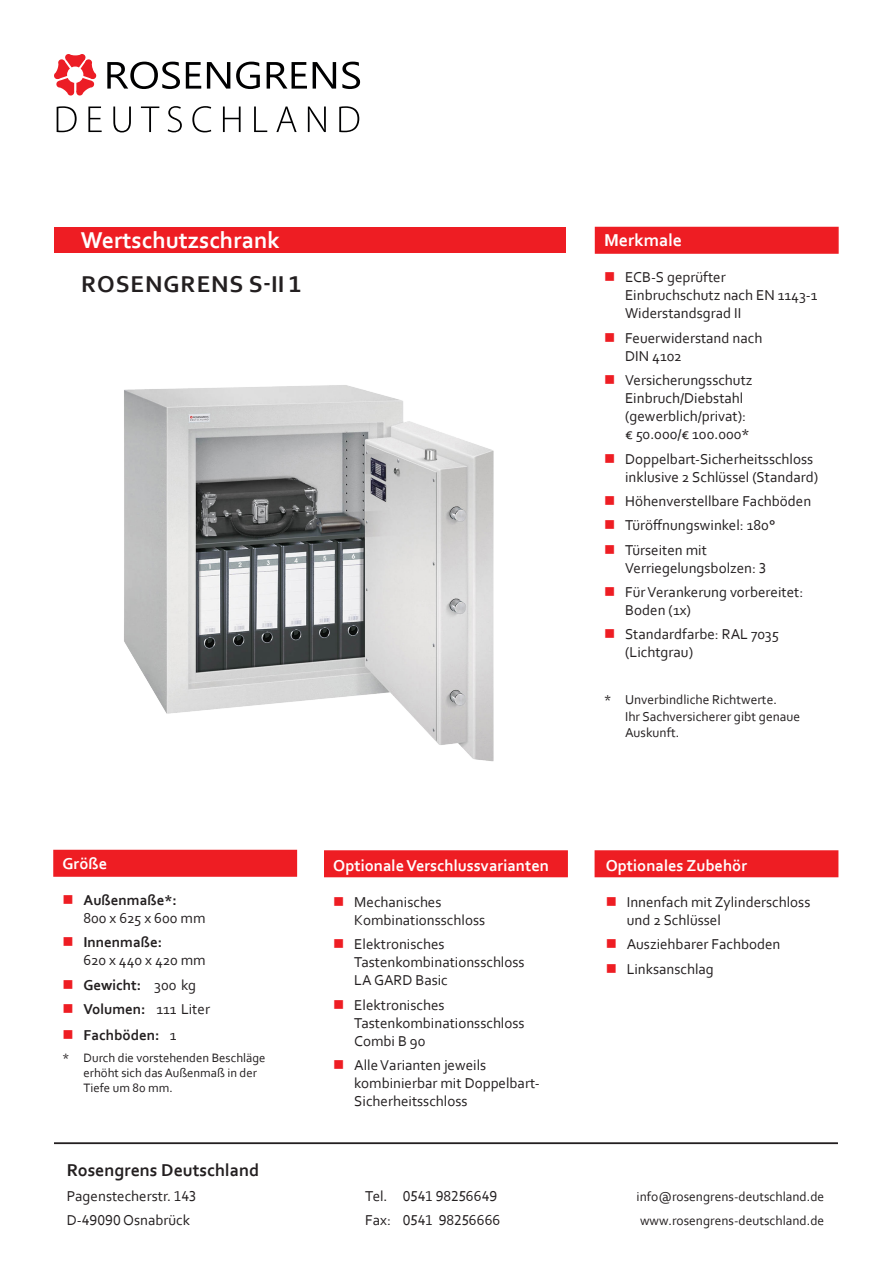
<style>
.page{position:relative;width:893px;height:1263px;background:#fff}
.page>*{position:absolute;margin:0;border:0;box-sizing:border-box;transform-origin:0 0}
.t1{font:700 24px "Corbel";color:#fff}
.t2{font:700 24px "Corbel";letter-spacing:.04em;color:#231f20}
.t3{font:700 18px "Corbel";color:#231f20}
.t4{font:700 18px "Corbel";color:#fff}
.t5{font:700 16.5px "Corbel";color:#fff}
.t6{font:15px/18px "Corbel";color:#231f20}
.t7{font:700 15px "Corbel";color:#231f20}
.t8{font:13.5px/16.2px "Corbel";color:#231f20}
.t9{font:12.75px/15.3px "Corbel";color:#231f20}
.s1{color:#ee1d23}
.s2{font-weight:700}
.s3{font-weight:400}
</style>
<div class="page">
<div style="left:54px;top:227px;width:512px;height:26px;background:#ee1d23"></div>
<svg style="left:107px;top:62px;width:73px;height:27px"></svg>
<svg style="left:186px;top:62px;width:15px;height:27px"></svg>
<svg style="left:207px;top:62px;width:23px;height:27px"></svg>
<svg style="left:236px;top:62px;width:24px;height:27px"></svg>
<svg style="left:267px;top:62px;width:40px;height:27px"></svg>
<svg style="left:313px;top:62px;width:23px;height:27px"></svg>
<svg style="left:342px;top:62px;width:18px;height:27px"></svg>
<svg style="left:54px;top:54px;width:43px;height:42px"></svg>
<div style="left:67px;top:67px;width:16px;height:16px;background:#fff;border-radius:50%"></div>
<svg style="left:57px;top:106px;width:20px;height:26px"></svg>
<svg style="left:88px;top:107px;width:14px;height:25px"></svg>
<svg style="left:113px;top:107px;width:18px;height:25px"></svg>
<svg style="left:141px;top:107px;width:18px;height:25px"></svg>
<svg style="left:168px;top:106px;width:14px;height:26px"></svg>
<svg style="left:192px;top:106px;width:19px;height:26px"></svg>
<svg style="left:223px;top:107px;width:18px;height:25px"></svg>
<svg style="left:254px;top:107px;width:13px;height:25px"></svg>
<svg style="left:276px;top:107px;width:21px;height:25px"></svg>
<svg style="left:308px;top:107px;width:18px;height:25px"></svg>
<svg style="left:339px;top:106px;width:20px;height:26px"></svg>
<div style="left:53px;top:850px;width:244px;height:27px;background:#ee1d23;border:2px solid #ee1d23"></div>
<hr style="left:54px;top:1142px;width:784px;height:2px;background:#231f20">
<div style="left:595px;top:227px;width:244px;height:27px;background:#ee1d23;border:2px solid #ee1d23"></div>
<div style="left:595px;top:850px;width:243px;height:27px;background:#ee1d23;border:2px solid #ee1d23"></div>
<div style="left:324px;top:850px;width:244px;height:27px;background:#ee1d23;border:2px solid #ee1d23"></div>
<img style="left:124px;top:385px;width:370px;height:377px">
<h1 class="t1" style="left:81px;top:226px;width:201px">Wertschutzschrank</h1>
<h1 class="t2" style="left:81px;top:269px;width:221px">ROSENGRENS S-II 1</h1>
<p class="t5" style="left:63px;top:853px;width:46px">Größe</p>
<p class="t6" style="left:84px;top:890px;width:123px;text-indent:-21px"><span class="s1">■</span> <span class="s2">Außenmaße*:<br></span>800 x 625 x 600 mm</p>
<p class="t6" style="left:84px;top:933px;width:124px;text-indent:-21px"><span class="s1">■</span> <span class="s2">Innenmaße:<br></span>620 x 440 x 420 mm</p>
<p class="t7" style="left:63px;top:975px;width:135px"><span class="s1">■</span> Gewicht: <span class="s3">300 kg</span></p>
<p class="t7" style="left:63px;top:1000px;width:149px"><span class="s1">■</span> Volumen: <span class="s3">111 Liter</span></p>
<p class="t7" style="left:63px;top:1026px;width:115px"><span class="s1">■</span> Fachböden: <span class="s3">1</span></p>
<p class="t9" style="left:84px;top:1049px;width:183px;text-indent:-21px">* Durch die vorstehenden Beschläge erhöht sich das Außenmaß in der<br>Tiefe um 80 mm.</p>
<p class="t5" style="left:333px;top:855px;width:217px">Optionale Verschlussvarianten</p>
<p class="t6" style="left:354px;top:892px;width:132px;text-indent:-21px"><span class="s1">■</span> Mechanisches<br>Kombinationsschloss</p>
<p class="t6" style="left:354px;top:935px;width:172px;text-indent:-21px"><span class="s1">■</span> Elektronisches<br>Tastenkombinationsschloss<br>LA GARD Basic</p>
<p class="t6" style="left:354px;top:995px;width:172px;text-indent:-21px"><span class="s1">■</span> Elektronisches<br>Tastenkombinationsschloss<br>Combi B 90</p>
<p class="t6" style="left:354px;top:1056px;width:187px;text-indent:-21px"><span class="s1">■</span> Alle Varianten jeweils kombinierbar mit Doppelbart-<br>Sicherheitsschloss</p>
<p class="t4" style="left:604px;top:229px;width:80px">Merkmale</p>
<p class="t6" style="left:625px;top:268px;width:194px;text-indent:-21px"><span class="s1">■</span> ECB-S geprüfter<br>Einbruchschutz nach EN 1143-1<br>Widerstandsgrad II</p>
<p class="t6" style="left:625px;top:328px;width:139px;text-indent:-21px"><span class="s1">■</span> Feuerwiderstand nach<br>DIN 4102</p>
<p class="t6" style="left:625px;top:371px;width:129px;text-indent:-21px"><span class="s1">■</span> Versicherungsschutz<br>Einbruch/Diebstahl (gewerblich/privat): € 50.000/€ 100.000*</p>
<p class="t6" style="left:625px;top:449px;width:195px;text-indent:-21px"><span class="s1">■</span> Doppelbart-Sicherheitsschloss inklusive 2 Schlüssel (Standard)</p>
<p class="t6" style="left:604px;top:491px;width:209px"><span class="s1">■</span> Höhenverstellbare Fachböden</p>
<p class="t6" style="left:604px;top:516px;width:173px"><span class="s1">■</span> Türöffnungswinkel: 180°</p>
<p class="t6" style="left:625px;top:540px;width:143px;text-indent:-21px"><span class="s1">■</span> Türseiten mit<br>Verriegelungsbolzen: 3</p>
<p class="t6" style="left:625px;top:583px;width:179px;text-indent:-21px"><span class="s1">■</span> Für Verankerung vorbereitet:<br>Boden (1x)</p>
<p class="t6" style="left:625px;top:625px;width:155px;text-indent:-21px"><span class="s1">■</span> Standardfarbe: RAL 7035 (Lichtgrau)</p>
<p class="t8" style="left:625px;top:691px;width:177px;text-indent:-21px">* Unverbindliche Richtwerte.<br>Ihr Sachversicherer gibt genaue<br>Auskunft.</p>
<p class="t5" style="left:606px;top:855px;width:143px">Optionales Zubehör</p>
<p class="t6" style="left:627px;top:892px;width:185px;text-indent:-21px"><span class="s1">■</span> Innenfach mit Zylinderschloss und 2 Schlüssel</p>
<p class="t6" style="left:606px;top:935px;width:176px"><span class="s1">■</span> Ausziehbarer Fachboden</p>
<p class="t6" style="left:606px;top:959px;width:110px"><span class="s1">■</span> Linksanschlag</p>
<p class="t3" style="left:67px;top:1159px;width:194px">Rosengrens Deutschland</p>
<p class="t6" style="left:67px;top:1186px;width:131px">Pagenstecherstr. 143</p>
<p class="t6" style="left:365px;top:1186px;width:133px">Tel. 0541 98256649</p>
<p class="t8" style="left:637px;top:1188px;width:189px">info@rosengrens-deutschland.de</p>
<p class="t6" style="left:67px;top:1211px;width:125px">D-49090 Osnabrück</p>
<p class="t6" style="left:365px;top:1211px;width:137px">Fax: 0541 98256666</p>
<p class="t8" style="left:640px;top:1212px;width:186px">www.rosengrens-deutschland.de</p>
</div>
